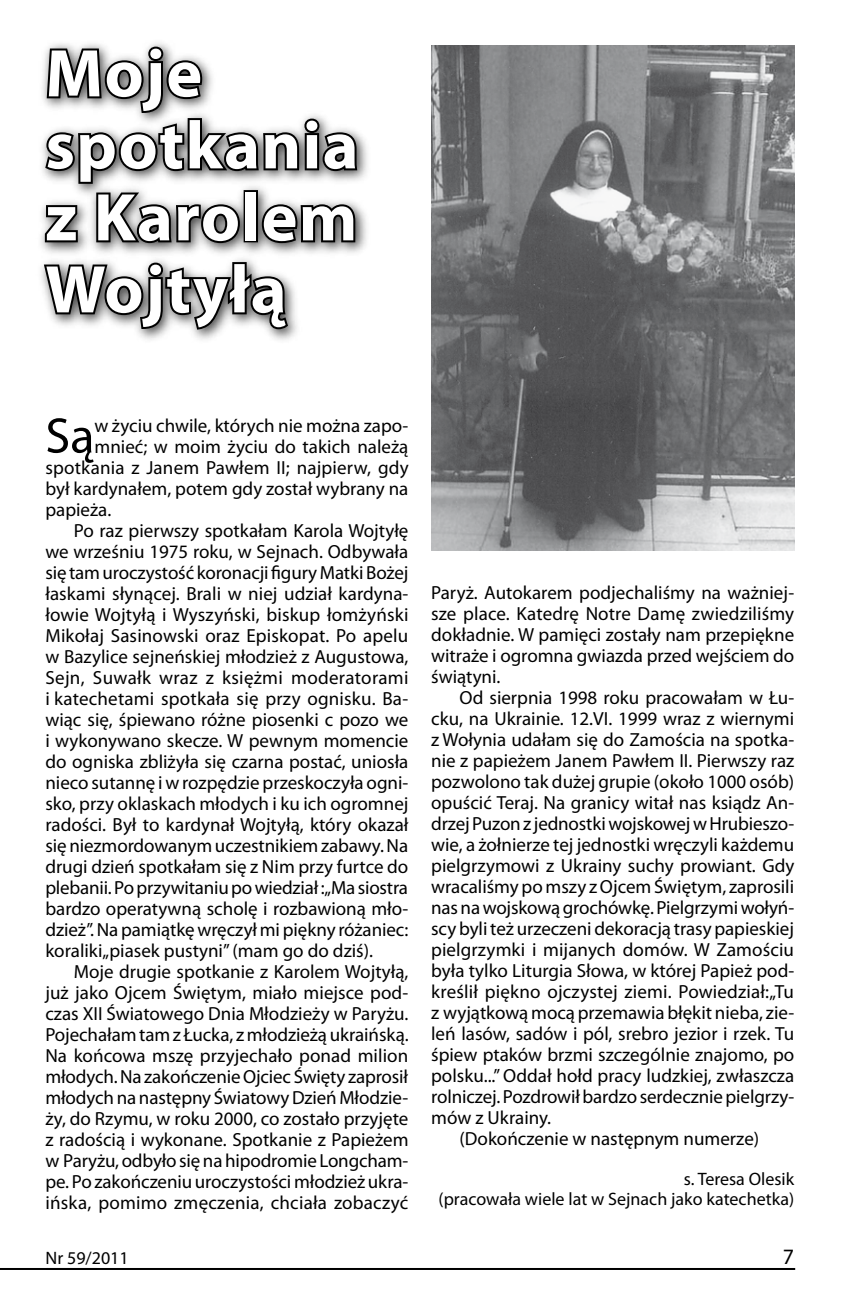
<style>
.page{position:relative;width:851px;height:1304px;background:#fff}
.page>*{position:absolute;margin:0;border:0;box-sizing:border-box;transform-origin:0 0}
.t1{font:700 68px/72px "Myriad Pro";letter-spacing:.02em;color:#fff}
.t2{font:50.2px "Myriad Pro";color:#000}
.t3{font:19px/21px "Myriad Pro";color:#000;text-align:justify}
.t4{font:18px/20px "Myriad Pro";color:#000;text-align:right}
</style>
<div class="page">
<hr style="left:46px;top:1268px;width:749px;height:2px;background:#000">
<hr style="left:0;top:1268px;width:97px;height:2px;background:#000">
<div style="left:36px;top:38px;width:337px;height:307px;background:#000;opacity:.75"></div>
<svg style="left:42px;top:45px;width:318px;height:200px"></svg>
<svg style="left:41px;top:260px;width:249px;height:72px"></svg>
<img style="left:431px;top:45px;width:363px;height:506px">
<h1 class="t1" style="left:45px;top:35px;width:314px">Moje spotkania z Karolem<br>Wojtyłą</h1>
<h2 class="t2" style="left:45px;top:405px;width:51px">Są</h2>
<p class="t3" style="left:94px;top:414px;width:315px">w życiu chwile, których nie można zapo-</p>
<p class="t3" style="left:94px;top:435px;width:315px">mnieć; w moim życiu do takich należą</p>
<p class="t3" style="left:45px;top:456px;width:365px">spotkania z Janem Pawłem II; najpierw, gdy</p>
<p class="t3" style="left:45px;top:477px;width:364px">był kardynałem, potem gdy został wybrany na</p>
<p class="t3" style="left:45px;top:498px;width:67px">papieża.</p>
<p class="t3" style="left:74px;top:519px;width:336px">Po raz pierwszy spotkałam Karola Wojtyłę</p>
<p class="t3" style="left:45px;top:540px;width:364px">we wrześniu 1975 roku, w Sejnach. Odbywała</p>
<p class="t3" style="left:45px;top:561px;width:364px">się tam uroczystość koronacji figury Matki Bożej</p>
<p class="t3" style="left:45px;top:582px;width:364px">łaskami słynącej. Brali w niej udział kardyna-</p>
<p class="t3" style="left:45px;top:603px;width:364px">łowie Wojtyłą i Wyszyński, biskup łomżyński</p>
<p class="t3" style="left:45px;top:624px;width:364px">Mikołaj Sasinowski oraz Episkopat. Po apelu</p>
<p class="t3" style="left:45px;top:645px;width:364px">w Bazylice sejneńskiej młodzież z Augustowa,</p>
<p class="t3" style="left:45px;top:666px;width:364px">Sejn, Suwałk wraz z księżmi moderatorami</p>
<p class="t3" style="left:45px;top:687px;width:364px">i katechetami spotkała się przy ognisku. Ba-</p>
<p class="t3" style="left:45px;top:708px;width:364px">wiąc się, śpiewano różne piosenki c pozo we</p>
<p class="t3" style="left:45px;top:729px;width:364px">i wykonywano skecze. W pewnym momencie</p>
<p class="t3" style="left:45px;top:750px;width:364px">do ogniska zbliżyła się czarna postać, uniosła</p>
<p class="t3" style="left:45px;top:771px;width:364px">nieco sutannę i w rozpędzie przeskoczyła ogni-</p>
<p class="t3" style="left:45px;top:792px;width:364px">sko, przy oklaskach młodych i ku ich ogromnej</p>
<p class="t3" style="left:45px;top:813px;width:364px">radości. Był to kardynał Wojtyłą, który okazał</p>
<p class="t3" style="left:45px;top:834px;width:364px">się niezmordowanym uczestnikiem zabawy. Na</p>
<p class="t3" style="left:45px;top:855px;width:364px">drugi dzień spotkałam się z Nim przy furtce do</p>
<p class="t3" style="left:45px;top:876px;width:364px">plebanii. Po przywitaniu po wiedział :„Ma siostra</p>
<p class="t3" style="left:45px;top:897px;width:364px">bardzo operatywną scholę i rozbawioną mło-</p>
<p class="t3" style="left:45px;top:918px;width:364px">dzież”. Na pamiątkę wręczył mi piękny różaniec:</p>
<p class="t3" style="left:45px;top:939px;width:329px">koraliki„piasek pustyni” (mam go do dziś).</p>
<p class="t3" style="left:74px;top:960px;width:336px">Moje drugie spotkanie z Karolem Wojtyłą,</p>
<p class="t3" style="left:45px;top:981px;width:364px">już jako Ojcem Świętym, miało miejsce pod-</p>
<p class="t3" style="left:45px;top:1002px;width:364px">czas XII Światowego Dnia Młodzieży w Paryżu.</p>
<p class="t3" style="left:45px;top:1023px;width:365px">Pojechałam tam z Łucka, z młodzieżą ukraińską.</p>
<p class="t3" style="left:45px;top:1044px;width:364px">Na końcowa mszę przyjechało ponad milion</p>
<p class="t3" style="left:45px;top:1065px;width:364px">młodych. Na zakończenie Ojciec Święty zaprosił</p>
<p class="t3" style="left:45px;top:1086px;width:364px">młodych na następny Światowy Dzień Młodzie-</p>
<p class="t3" style="left:45px;top:1107px;width:364px">ży, do Rzymu, w roku 2000, co zostało przyjęte</p>
<p class="t3" style="left:45px;top:1128px;width:364px">z radością i wykonane. Spotkanie z Papieżem</p>
<p class="t3" style="left:45px;top:1149px;width:364px">w Paryżu, odbyło się na hipodromie Longcham-</p>
<p class="t3" style="left:45px;top:1170px;width:364px">pe. Po zakończeniu uroczystości młodzież ukra-</p>
<p class="t3" style="left:45px;top:1191px;width:364px">ińska, pomimo zmęczenia, chciała zobaczyć</p>
<p class="t4" style="left:45px;top:1248px;width:85px">Nr 59/2011</p>
<p class="t3" style="left:431px;top:582px;width:364px">Paryż. Autokarem podjechaliśmy na ważniej&shy;sze place. Katedrę Notre Damę zwiedziliśmy dokładnie. W pamięci zostały nam przepiękne witraże i ogromna gwiazda przed wejściem do świątyni.</p>
<p class="t3" style="left:459px;top:687px;width:336px">Od sierpnia 1998 roku pracowałam w Łu-</p>
<p class="t3" style="left:431px;top:708px;width:364px">cku, na Ukrainie. 12.VI. 1999 wraz z wiernymi</p>
<p class="t3" style="left:431px;top:729px;width:364px">z Wołynia udałam się do Zamościa na spotka-</p>
<p class="t3" style="left:431px;top:750px;width:364px">nie z papieżem Janem Pawłem II. Pierwszy raz</p>
<p class="t3" style="left:431px;top:771px;width:364px">pozwolono tak dużej grupie (około 1000 osób)</p>
<p class="t3" style="left:431px;top:792px;width:364px">opuścić Teraj. Na granicy witał nas ksiądz An-</p>
<p class="t3" style="left:431px;top:813px;width:364px">drzej Puzon z jednostki wojskowej w Hrubieszo-</p>
<p class="t3" style="left:431px;top:834px;width:364px">wie, a żołnierze tej jednostki wręczyli każdemu</p>
<p class="t3" style="left:431px;top:855px;width:365px">pielgrzymowi z Ukrainy suchy prowiant. Gdy</p>
<p class="t3" style="left:431px;top:876px;width:364px">wracaliśmy po mszy z Ojcem Świętym, zaprosili</p>
<p class="t3" style="left:431px;top:897px;width:364px">nas na wojskową grochówkę. Pielgrzymi wołyń-</p>
<p class="t3" style="left:431px;top:918px;width:364px">scy byli też urzeczeni dekoracją trasy papieskiej</p>
<p class="t3" style="left:431px;top:939px;width:364px">pielgrzymki i mijanych domów. W Zamościu</p>
<p class="t3" style="left:431px;top:960px;width:364px">była tylko Liturgia Słowa, w której Papież pod-</p>
<p class="t3" style="left:431px;top:981px;width:364px">kreślił piękno ojczystej ziemi. Powiedział:„Tu</p>
<p class="t3" style="left:431px;top:1002px;width:364px">z wyjątkową mocą przemawia błękit nieba, zie-</p>
<p class="t3" style="left:431px;top:1023px;width:364px">leń lasów, sadów i pól, srebro jezior i rzek. Tu</p>
<p class="t3" style="left:431px;top:1044px;width:364px">śpiew ptaków brzmi szczególnie znajomo, po</p>
<p class="t3" style="left:431px;top:1065px;width:364px">polsku...” Oddał hołd pracy ludzkiej, zwłaszcza</p>
<p class="t3" style="left:431px;top:1086px;width:364px">rolniczej. Pozdrowił bardzo serdecznie pielgrzy-</p>
<p class="t3" style="left:431px;top:1107px;width:122px">mów z Ukrainy.</p>
<p class="t3" style="left:459px;top:1128px;width:301px">(Dokończenie w następnym numerze)</p>
<p class="t4" style="left:438px;top:1169px;width:357px">s. Teresa Olesik<br>(pracowała wiele lat w Sejnach jako katechetka)</p>
</div>
